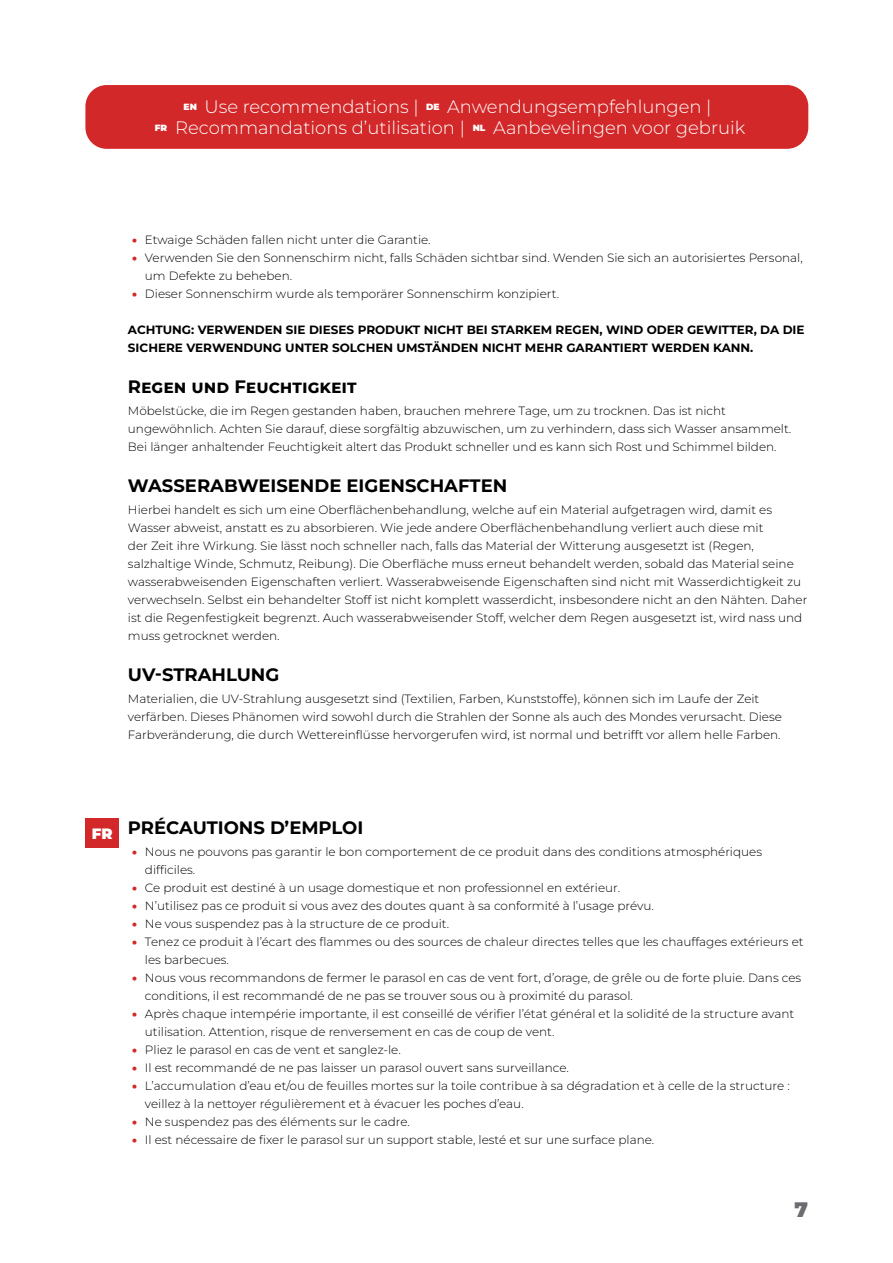
<style>
.page{position:relative;width:893px;height:1263px;background:#fff}
.page>*{position:absolute;margin:0;border:0;box-sizing:border-box;transform-origin:0 0}
.t1{font:900 21px "Montserrat";color:#6c6d70}
.t2{font:300 18px/21px "Montserrat";color:#fff;text-align:center}
.t3{font:700 18px "Montserrat";color:#000}
.t4{font:900 15px "Montserrat";color:#fff}
.t5{font:300 12px/18px "Montserrat";color:#000}
.t6{font:700 12px/18px "Montserrat";color:#000}
.s1{font-weight:900;font-size:9px}
.s2{font-weight:900;color:#d32829}
</style>
<div class="page">
<div style="left:85px;top:818px;width:34px;height:30px;background:#d32829"></div>
<div style="left:85px;top:85px;width:723px;height:64px;background:#d32829;border-radius:21px"></div>
<h2 class="t2" style="left:155px;top:95px;width:592px"><span class="s1">EN</span> Use recommendations | <span class="s1">DE</span> Anwendungsempfehlungen |<br><span class="s1">FR</span> Recommandations d’utilisation | <span class="s1">NL</span> Aanbevelingen voor gebruik</h2>
<p class="t5" style="left:132px;top:230px;width:300px"><span class="s2">•</span> Etwaige Schäden fallen nicht unter die Garantie.</p>
<p class="t5" style="left:145px;top:248px;width:659px;text-indent:-13px"><span class="s2">•</span> Verwenden Sie den Sonnenschirm nicht, falls Schäden sichtbar sind. Wenden Sie sich an autorisiertes Personal, um Defekte zu beheben.</p>
<p class="t5" style="left:132px;top:284px;width:428px"><span class="s2">•</span> Dieser Sonnenschirm wurde als temporärer Sonnenschirm konzipiert.</p>
<p class="t6" style="left:128px;top:320px;width:678px">ACHTUNG: VERWENDEN SIE DIESES PRODUKT NICHT BEI STARKEM REGEN, WIND ODER GEWITTER, DA DIE<br>SICHERE VERWENDUNG UNTER SOLCHEN UMSTÄNDEN NICHT MEHR GARANTIERT WERDEN KANN.</p>
<h2 class="t3" style="left:128px;top:374px;width:229px">Regen und Feuchtigkeit</h2>
<p class="t5" style="left:128px;top:401px;width:665px">Möbelstücke, die im Regen gestanden haben, brauchen mehrere Tage, um zu trocknen. Das ist nicht ungewöhnlich. Achten Sie darauf, diese sorgfältig abzuwischen, um zu verhindern, dass sich Wasser ansammelt.<br>Bei länger anhaltender Feuchtigkeit altert das Produkt schneller und es kann sich Rost und Schimmel bilden.</p>
<h2 class="t3" style="left:128px;top:473px;width:381px">WASSERABWEISENDE EIGENSCHAFTEN</h2>
<p class="t5" style="left:128px;top:500px;width:681px">Hierbei handelt es sich um eine Oberflächenbehandlung, welche auf ein Material aufgetragen wird, damit es Wasser abweist, anstatt es zu absorbieren. Wie jede andere Oberflächenbehandlung verliert auch diese mit<br>der Zeit ihre Wirkung. Sie lässt noch schneller nach, falls das Material der Witterung ausgesetzt ist (Regen, salzhaltige Winde, Schmutz, Reibung). Die Oberfläche muss erneut behandelt werden, sobald das Material seine wasserabweisenden Eigenschaften verliert. Wasserabweisende Eigenschaften sind nicht mit Wasserdichtigkeit zu verwechseln. Selbst ein behandelter Stoff ist nicht komplett wasserdicht, insbesondere nicht an den Nähten. Daher ist die Regenfestigkeit begrenzt. Auch wasserabweisender Stoff, welcher dem Regen ausgesetzt ist, wird nass und muss getrocknet werden.</p>
<h2 class="t3" style="left:128px;top:662px;width:153px">UV-STRAHLUNG</h2>
<p class="t5" style="left:128px;top:689px;width:655px">Materialien, die UV-Strahlung ausgesetzt sind (Textilien, Farben, Kunststoffe), können sich im Laufe der Zeit verfärben. Dieses Phänomen wird sowohl durch die Strahlen der Sonne als auch des Mondes verursacht. Diese<br>Farbveränderung, die durch Wettereinflüsse hervorgerufen wird, ist normal und betrifft vor allem helle Farben.</p>
<p class="t4" style="left:92px;top:822px;width:22px">FR</p>
<h2 class="t3" style="left:128px;top:814px;width:237px">PRÉCAUTIONS D’EMPLOI</h2>
<p class="t5" style="left:145px;top:842px;width:619px;text-indent:-13px"><span class="s2">•</span> Nous ne pouvons pas garantir le bon comportement de ce produit dans des conditions atmosphériques difficiles.</p>
<p class="t5" style="left:132px;top:878px;width:490px"><span class="s2">•</span> Ce produit est destiné à un usage domestique et non professionnel en extérieur.</p>
<p class="t5" style="left:132px;top:896px;width:523px"><span class="s2">•</span> N’utilisez pas ce produit si vous avez des doutes quant à sa conformité à l’usage prévu.</p>
<p class="t5" style="left:132px;top:914px;width:318px"><span class="s2">•</span> Ne vous suspendez pas à la structure de ce produit.</p>
<p class="t5" style="left:145px;top:932px;width:660px;text-indent:-13px"><span class="s2">•</span> Tenez ce produit à l’écart des flammes ou des sources de chaleur directes telles que les chauffages extérieurs et les barbecues.</p>
<p class="t5" style="left:145px;top:968px;width:658px;text-indent:-13px"><span class="s2">•</span> Nous vous recommandons de fermer le parasol en cas de vent fort, d’orage, de grêle ou de forte pluie. Dans ces conditions, il est recommandé de ne pas se trouver sous ou à proximité du parasol.</p>
<p class="t5" style="left:145px;top:1004px;width:651px;text-indent:-13px"><span class="s2">•</span> Après chaque intempérie importante, il est conseillé de vérifier l’état général et la solidité de la structure avant utilisation. Attention, risque de renversement en cas de coup de vent.</p>
<p class="t5" style="left:132px;top:1040px;width:270px"><span class="s2">•</span> Pliez le parasol en cas de vent et sanglez-le.</p>
<p class="t5" style="left:132px;top:1058px;width:438px"><span class="s2">•</span> Il est recommandé de ne pas laisser un parasol ouvert sans surveillance.</p>
<p class="t5" style="left:145px;top:1076px;width:646px;text-indent:-13px"><span class="s2">•</span> L’accumulation d’eau et/ou de feuilles mortes sur la toile contribue à sa dégradation et à celle de la structure : veillez à la nettoyer régulièrement et à évacuer les poches d’eau.</p>
<p class="t5" style="left:132px;top:1112px;width:279px"><span class="s2">•</span> Ne suspendez pas des éléments sur le cadre.</p>
<p class="t5" style="left:132px;top:1130px;width:524px"><span class="s2">•</span> Il est nécessaire de fixer le parasol sur un support stable, lesté et sur une surface plane.</p>
<h1 class="t1" style="left:794px;top:1194px;width:15px">7</h1>
</div>
